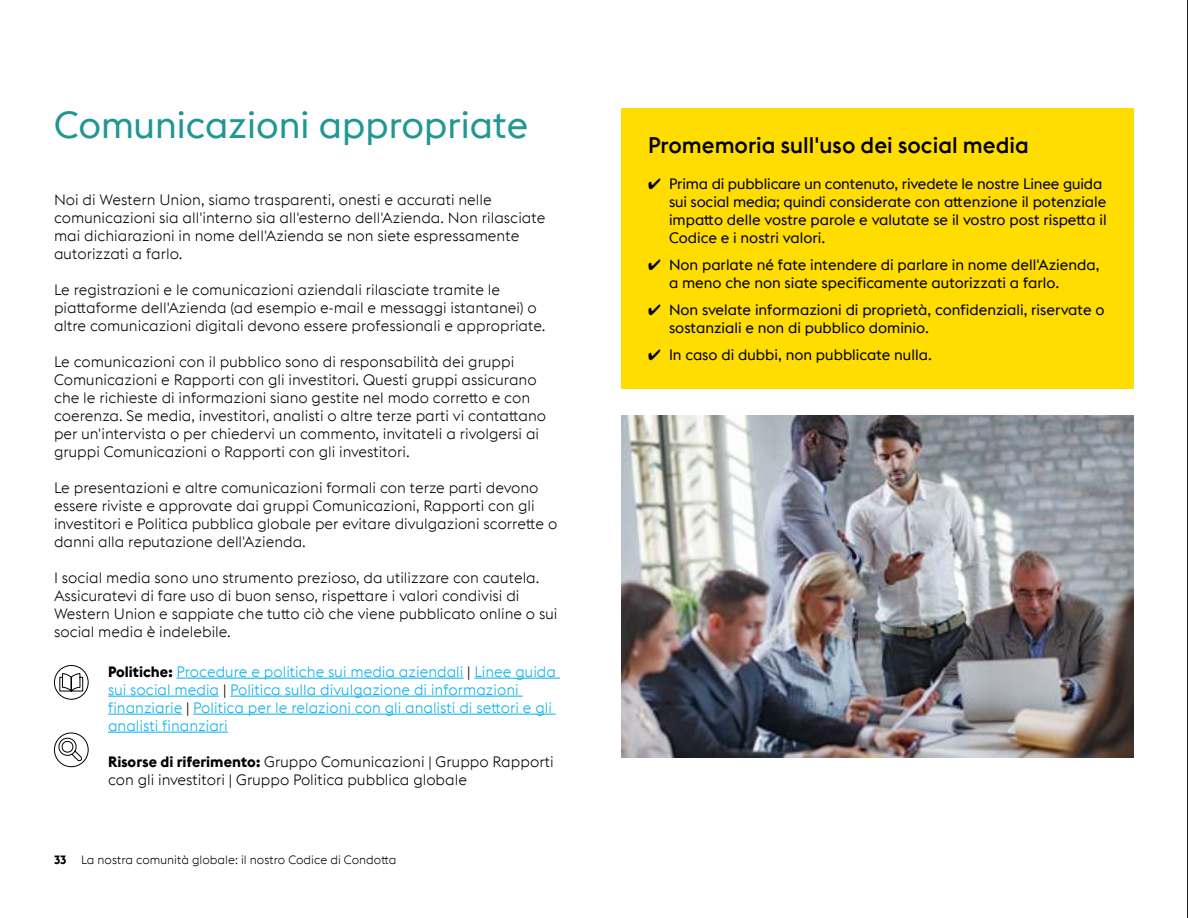
<style>
.page{position:relative;width:1188px;height:918px;background:#fff}
.page>*{position:absolute;margin:0;border:0;box-sizing:border-box;transform-origin:0 0}
.t1{font:37.5px "Euclid WU";color:#209792}
.t2{font:22.5px "Euclid WU Medium";color:#000}
.t3{font:15px/18px "Euclid WU Light";color:#000}
.t4{font:15px/18px "Euclid WU";color:#000}
.t5{font:15px/18px "Euclid WU Light";color:#00aeef}
.t6{font:12px "Euclid WU Light";color:#000}
.s1{font-family:"Euclid WU Bold";color:#000}
.s2{color:#000}
.s3{font-family:"Euclid WU Bold"}
</style>
<div class="page">
<hr style="left:176px;top:678px;width:287px;height:1px;background:#00aeef">
<hr style="left:474px;top:678px;width:86px;height:1px;background:#00aeef">
<hr style="left:108px;top:696px;width:111px;height:1px;background:#00aeef">
<hr style="left:230px;top:696px;width:293px;height:1px;background:#00aeef">
<hr style="left:108px;top:714px;width:74px;height:1px;background:#00aeef">
<hr style="left:193px;top:714px;width:363px;height:1px;background:#00aeef">
<hr style="left:108px;top:732px;width:120px;height:1px;background:#00aeef">
<div style="left:621px;top:108px;width:513px;height:281px;background:#fd0"></div>
<img style="left:621px;top:416px;width:513px;height:341px">
<svg style="left:54px;top:665px;width:35px;height:35px"></svg>
<svg style="left:54px;top:732px;width:35px;height:36px"></svg>
<hr style="left:1187px;top:0;width:1px;height:918px;background:#000">
<h1 class="t1" style="left:54px;top:103px;width:476px">Comunicazioni appropriate</h1>
<p class="t3" style="left:54px;top:190px;width:493px">Noi di Western Union, siamo trasparenti, onesti e accurati nelle comunicazioni sia all'interno sia all'esterno dell'Azienda. Non rilasciate mai dichiarazioni in nome dell'Azienda se non siete espressamente autorizzati a farlo.</p>
<p class="t3" style="left:54px;top:280px;width:493px">Le registrazioni e le comunicazioni aziendali rilasciate tramite le piattaforme dell'Azienda (ad esempio e-mail e messaggi istantanei) o altre comunicazioni digitali devono essere professionali e appropriate.</p>
<p class="t3" style="left:54px;top:352px;width:494px">Le comunicazioni con il pubblico sono di responsabilità dei gruppi Comunicazioni e Rapporti con gli investitori. Questi gruppi assicurano che le richieste di informazioni siano gestite nel modo corretto e con coerenza. Se media, investitori, analisti o altre terze parti vi contattano per un'intervista o per chiedervi un commento, invitateli a rivolgersi ai gruppi Comunicazioni o Rapporti con gli investitori.</p>
<p class="t3" style="left:54px;top:478px;width:505px">Le presentazioni e altre comunicazioni formali con terze parti devono essere riviste e approvate dai gruppi Comunicazioni, Rapporti con gli investitori e Politica pubblica globale per evitare divulgazioni scorrette o danni alla reputazione dell'Azienda.</p>
<p class="t3" style="left:54px;top:568px;width:505px">I social media sono uno strumento prezioso, da utilizzare con cautela.<br>Assicuratevi di fare uso di buon senso, rispettare i valori condivisi di Western Union e sappiate che tutto ciò che viene pubblicato online o sui social media è indelebile.</p>
<p class="t5" style="left:108px;top:663px;width:450px"><span class="s1">Politiche:</span> Procedure e politiche sui media aziendali <span class="s2">|</span> Linee guida sui social media <span class="s2">|</span> Politica sulla divulgazione di informazioni finanziarie <span class="s2">|</span> Politica per le relazioni con gli analisti di settori e gli analisti finanziari</p>
<p class="t3" style="left:108px;top:753px;width:447px"><span class="s3">Risorse di riferimento:</span> Gruppo Comunicazioni | Gruppo Rapporti con gli investitori | Gruppo Politica pubblica globale</p>
<p class="t6" style="left:54px;top:853px;width:344px"><span class="s3">33</span> La nostra comunità globale: il nostro Codice di Condotta</p>
<h2 class="t2" style="left:648px;top:132px;width:382px">Promemoria sull'uso dei social media</h2>
<p class="t4" style="left:669px;top:175px;width:439px;text-indent:-21px">✔ Prima di pubblicare un contenuto, rivedete le nostre Linee guida sui social media; quindi considerate con attenzione il potenziale impatto delle vostre parole e valutate se il vostro post rispetta il Codice e i nostri valori.</p>
<p class="t4" style="left:669px;top:256px;width:432px;text-indent:-21px">✔ Non parlate né fate intendere di parlare in nome dell'Azienda, a meno che non siate specificamente autorizzati a farlo.</p>
<p class="t4" style="left:669px;top:301px;width:437px;text-indent:-21px">✔ Non svelate informazioni di proprietà, confidenziali, riservate o sostanziali e non di pubblico dominio.</p>
<p class="t4" style="left:648px;top:346px;width:285px">✔ In caso di dubbi, non pubblicate nulla.</p>
</div>
